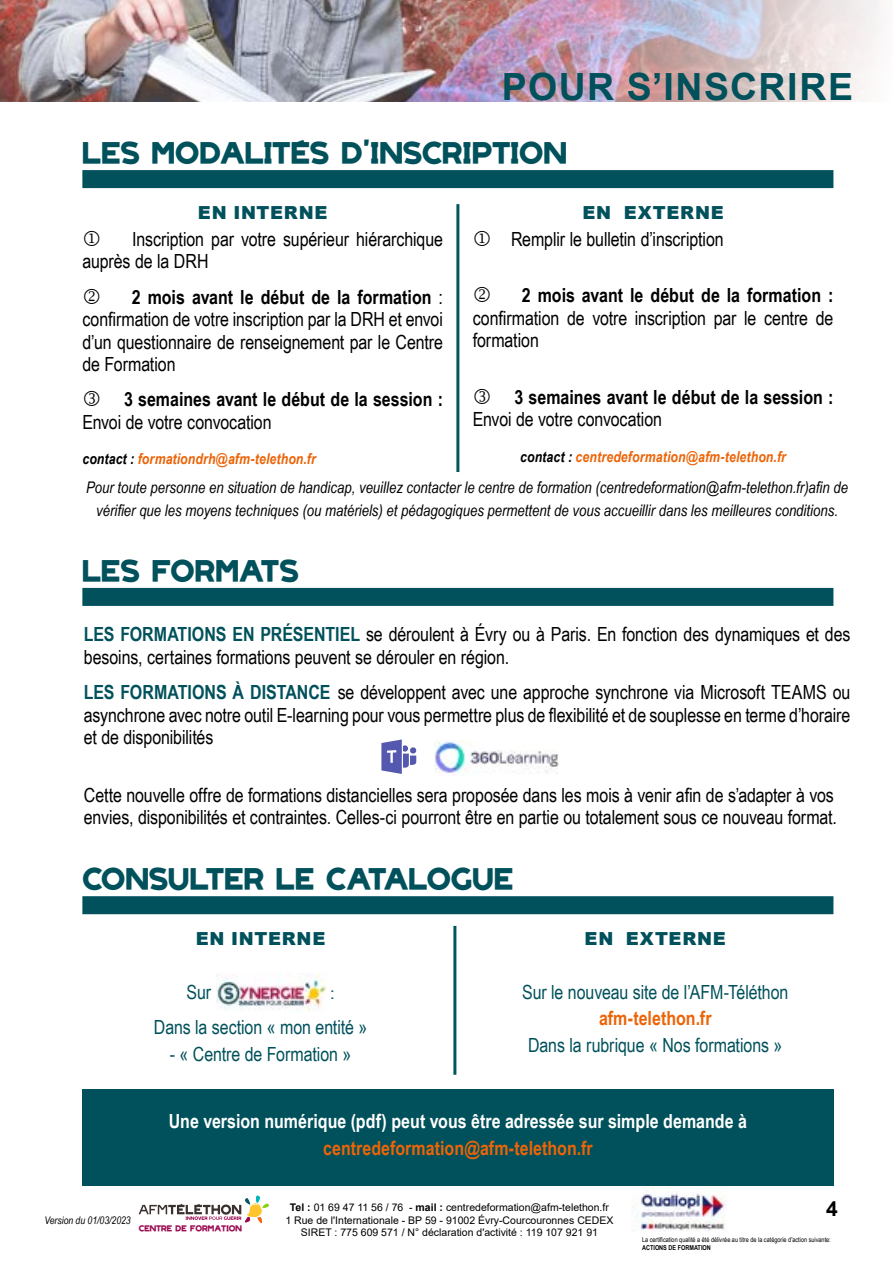
<style>
.page{position:relative;width:893px;height:1263px;background:#fff}
.page>*{position:absolute;margin:0;border:0;box-sizing:border-box;transform-origin:0 0}
.t1{font:700 37.5px "Arial";letter-spacing:.04em;color:#00515b}
.t2{font:700 24px "AFM Telethon";color:#00515b}
.t3{font:700 21px "Arial";color:#000}
.t4{font:19.5px/22.5px "Arial Narrow";letter-spacing:-.005em;color:#000}
.t5{font:700 19.5px/22.5px "Arial Narrow";color:#000}
.t6{font:19.5px "Arial Narrow";letter-spacing:-.005em;color:#00515b}
.t7{font:700 19.5px "Arial Narrow";color:#fff}
.t8{font:700 19.5px "Arial Narrow";color:#ec6408}
.t9{font:900 18px "Arial";letter-spacing:.045em;color:#00515b}
.t10{font:16.5px "Arial";color:#00515b}
.t11{font:italic 16.05px/22.5px "Arial Narrow";color:#000;text-align:center}
.t12{font:italic 700 15px "Arial Narrow";letter-spacing:.01em;color:#ec6408}
.t13{font:10.5px/12.6px "Arial";color:#000;text-align:center}
.t14{font:italic 10.5px "Arial Narrow";color:#000}
.t15{font:6.75px "Arial Narrow";color:#000}
.t16{font:700 6.75px "Arial Narrow";color:#000}
.t17{font:700 6.75px "AFM Telethon";color:#9c0952}
.s1{font-weight:700}
.s2{font-weight:400}
.s3{color:#000}
.s4{font-weight:700;color:#00515b}
</style>
<div class="page">
<svg style="left:139px;top:1195px;width:130px;height:29px"></svg>
<img style="left:631px;top:1185px;width:102px;height:46px">
<img style="left:0;top:0;width:881px;height:101px">
<div style="left:82px;top:170px;width:751px;height:18px;background:#00515b"></div>
<hr style="left:456px;top:204px;width:3px;height:268px;background:#00565f">
<div style="left:82px;top:588px;width:751px;height:18px;background:#00515b"></div>
<img style="left:434px;top:740px;width:125px;height:34px">
<img style="left:217px;top:974px;width:109px;height:37px">
<svg style="left:381px;top:739px;width:35px;height:35px"></svg>
<div style="left:82px;top:896px;width:751px;height:18px;background:#00515b"></div>
<div style="left:82px;top:1089px;width:751px;height:96px;background:#00515b"></div>
<hr style="left:453px;top:926px;width:3px;height:149px;background:#00565f">
<h1 class="t1" style="left:502px;top:61px;width:353px">POUR S’INSCRIRE</h1>
<p class="t2" style="left:82px;top:144px;width:486px">LES MODALITÉS D’INSCRIPTION</p>
<p class="t9" style="left:198px;top:200px;width:131px">EN INTERNE</p>
<p class="t4" style="left:82px;top:227px;width:362px;text-indent:50px">Inscription par votre supérieur hiérarchique auprès de la DRH</p>
<p class="t4" style="left:82px;top:285px;width:362px;text-align:justify;text-indent:49px"><span class="s1">2 mois avant le début de la formation</span> : confirmation de votre inscription par la DRH et envoi d’un questionnaire de renseignement par le Centre de Formation</p>
<p class="t5" style="left:82px;top:387px;width:362px">● 3 semaines avant le début de la session :<br><span class="s2">Envoi de votre convocation</span></p>
<p class="t12" style="left:82px;top:448px;width:235px"><span class="s3">contact :</span> formationdrh@afm-telethon.fr</p>
<p class="t9" style="left:582px;top:200px;width:143px">EN EXTERNE</p>
<p class="t4" style="left:511px;top:227px;width:214px">Remplir le bulletin d’inscription</p>
<p class="t5" style="left:522px;top:283px;width:313px">2 mois avant le début de la formation :</p>
<p class="t4" style="left:473px;top:306px;width:362px">confirmation de votre inscription par le centre de formation</p>
<p class="t5" style="left:473px;top:385px;width:362px">● 3 semaines avant le début de la session :<br><span class="s2">Envoi de votre convocation</span></p>
<p class="t12" style="left:520px;top:445px;width:267px"><span class="s3">contact :</span> centredeformation@afm-telethon.fr</p>
<p class="t11" style="left:86px;top:476px;width:763px">Pour toute personne en situation de handicap, veuillez contacter le centre de formation (centredeformation@afm-telethon.fr)afin de vérifier que les moyens techniques (ou matériels) et pédagogiques permettent de vous accueillir dans les meilleures conditions.</p>
<p class="t2" style="left:82px;top:562px;width:218px">LES FORMATS</p>
<p class="t4" style="left:84px;top:623px;width:768px"><span class="s4">LES FORMATIONS EN PRÉSENTIEL</span> se déroulent à Évry ou à Paris. En fonction des dynamiques et des besoins, certaines formations peuvent se dérouler en région.</p>
<p class="t4" style="left:84px;top:680px;width:768px;text-align:justify"><span class="s4">LES FORMATIONS À DISTANCE</span> se développent avec une approche synchrone via Microsoft TEAMS ou asynchrone avec notre outil E-learning pour vous permettre plus de flexibilité et de souplesse en terme d’horaire et de disponibilités</p>
<p class="t4" style="left:84px;top:783px;width:755px">Cette nouvelle offre de formations distancielles sera proposée dans les mois à venir afin de s’adapter à vos envies, disponibilités et contraintes. Celles-ci pourront être en partie ou totalement sous ce nouveau format.</p>
<p class="t2" style="left:82px;top:869px;width:432px">CONSULTER LE CATALOGUE</p>
<p class="t9" style="left:196px;top:926px;width:131px">EN INTERNE</p>
<p class="t6" style="left:186px;top:978px;width:26px">Sur</p>
<p class="t10" style="left:330px;top:982px;width:6px">:</p>
<p class="t6" style="left:154px;top:1013px;width:215px">Dans la section « mon entité »</p>
<p class="t6" style="left:170px;top:1040px;width:183px">- « Centre de Formation »</p>
<p class="t9" style="left:584px;top:926px;width:143px">EN EXTERNE</p>
<p class="t6" style="left:522px;top:977px;width:268px">Sur le nouveau site de l’AFM-Téléthon</p>
<p class="t8" style="left:599px;top:1004px;width:114px">afm-telethon.fr</p>
<p class="t6" style="left:528px;top:1031px;width:256px">Dans la rubrique « Nos formations »</p>
<p class="t7" style="left:169px;top:1106px;width:580px">Une version numérique (pdf) peut vous être adressée sur simple demande à</p>
<p class="t8" style="left:323px;top:1133px;width:271px">centredeformation@afm-telethon.fr</p>
<p class="t14" style="left:45px;top:1213px;width:88px">Version du 01/03/2023</p>
<p class="t17" style="left:139px;top:1226px;width:105px">CENTRE DE FORMATION</p>
<p class="t13" style="left:285px;top:1201px;width:330px"><span class="s1">Tel :</span> 01 69 47 11 56 / 76 - <span class="s1">mail :</span> centredeformation@afm-telethon.fr<br>1 Rue de l'Internationale - BP 59 - 91002 Évry-Courcouronnes CEDEX<br>SIRET : 775 609 571 / N° déclaration d'activité : 119 107 921 91</p>
<p class="t3" style="left:826px;top:1193px;width:13px">4</p>
<p class="t15" style="left:642px;top:1234px;width:190px">La certification qualité a été délivrée au titre de la catégorie d'action suivante:</p>
<p class="t16" style="left:642px;top:1242px;width:70px">ACTIONS DE FORMATION</p>
</div>
